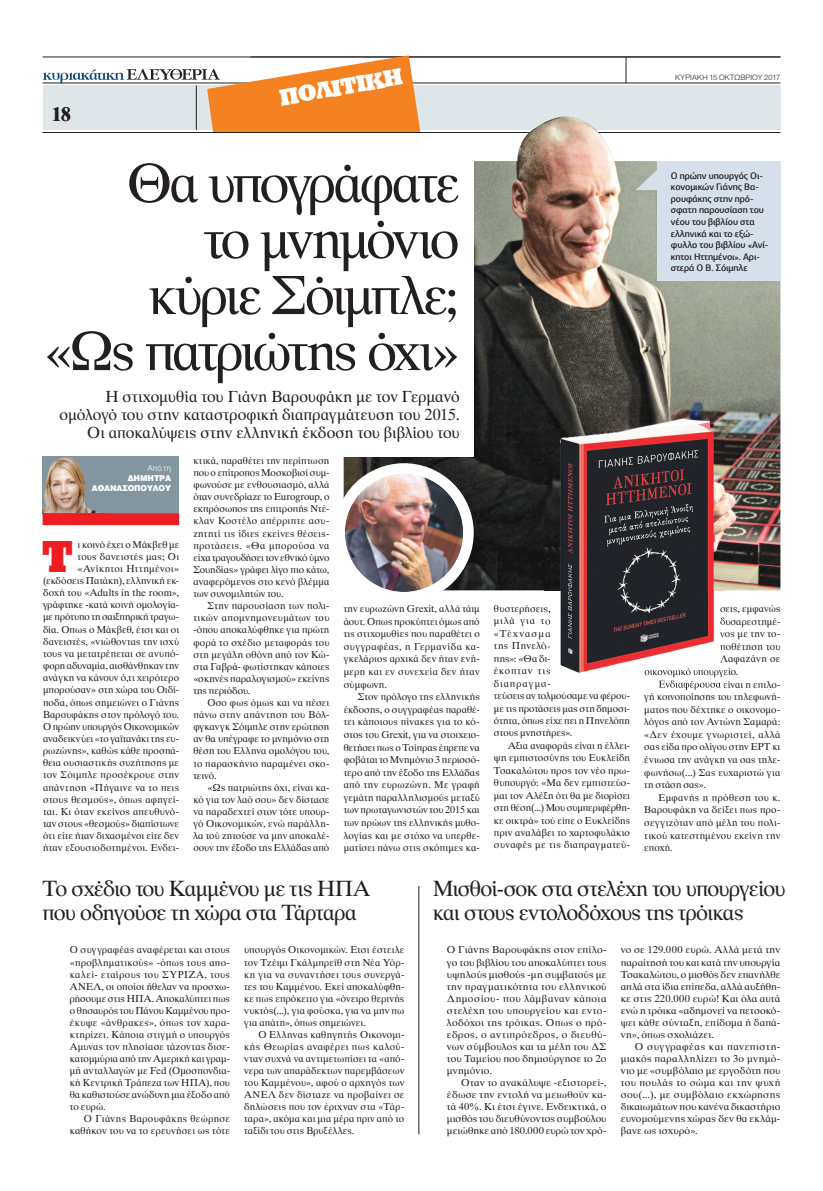
<style>
.page{position:relative;width:823px;height:1191px;background:#fff}
.page>*{position:absolute;margin:0;border:0;box-sizing:border-box;transform-origin:0 0}
.t1{font:55px/56px "Eleftheria";letter-spacing:-.055em;color:#231f20;text-align:right}
.t2{font:900 46.1px "UB Rockwell";color:#ee1d23}
.t3{font:900 24px "UB Rockwell";color:#fff}
.t4{font:22px/24px "Eleftheria";letter-spacing:-.03em;color:#231f20}
.t5{font:900 20px "Eleftheria";color:#231f20}
.t6{font:16px/18px "Eleftheria";color:#231f20;text-align:right}
.t7{font:10px/12.1px "Eleftheria";letter-spacing:.015em;color:#231f20;text-align:justify}
.t8{font:10px/12px "Eleftheria";letter-spacing:.015em;color:#231f20;text-align:justify;scale:1.05 1}
.t9{font:500 9.5px/11.5px "PF Agora Sans Pro";letter-spacing:-.01em;color:#231f20}
.t10{font:8px "MC Neu Extra 10";letter-spacing:.02em;color:#231f20}
.t11{font:900 8px/10px "UB Helvetica";letter-spacing:-.01em;color:#fff;text-align:right}
.t12{font:300 8px "UB Helvetica";color:#fff}
</style>
<div class="page">
<div style="left:43px;top:86px;width:737px;height:44px;background:#dfe6ea"></div>
<svg style="left:625px;top:58px;width:1px;height:25px"></svg>
<hr style="left:43px;top:132px;width:737px;height:1px;background:#231f20">
<hr style="left:43px;top:83px;width:737px;height:1px;background:#231f20">
<hr style="left:43px;top:57px;width:737px;height:1px;background:#231f20">
<svg style="left:43px;top:55px;width:377px;height:77px"></svg>
<div style="left:43px;top:456px;width:136px;height:57px;background:#83969f"></div>
<img style="left:43px;top:456px;width:57px;height:57px">
<div style="left:43px;top:513px;width:136px;height:12px;background:#ee1d23"></div>
<hr style="left:418px;top:886px;width:1px;height:248px;background:#231f20">
<img style="left:474px;top:161px;width:306px;height:429px">
<img style="left:544px;top:406px;width:178px;height:279px">
<svg style="left:544px;top:605px;width:6px;height:82px"></svg>
<svg style="left:719px;top:605px;width:3px;height:60px"></svg>
<img style="left:644px;top:668px;width:78px;height:9px">
<img style="left:658px;top:680px;width:64px;height:10px">
<div style="left:656px;top:162px;width:124px;height:119px;background:#d6e0eb"></div>
<svg style="left:635px;top:165px;width:22px;height:25px"></svg>
<img style="left:514px;top:116px;width:106px;height:91px">
<img style="left:343px;top:446px;width:147px;height:146px">
<h3 class="t5" style="left:51px;top:103px;width:22px">18</h3>
<h3 class="t3" style="left:277px;top:85px;width:125px;rotate:-10deg">ΠΟΛΙΤΙΚΗ</h3>
<p class="t10" style="left:674px;top:73px;width:107px">KYΡΙΑΚΗ 15 ΟΚΤΩΒΡΙΟΥ 2017</p>
<h1 class="t1" style="left:44px;top:155px;width:416px">Θα υπογράφατε<br>το μνημόνιο<br>κύριε Σόιμπλε; «Ως πατριώτης όχι»</h1>
<p class="t9" style="left:670px;top:170px;width:99px">Ο πρώην υπουργός Οι&shy;κονοµικών Γιάνης Βα&shy;ρουφάκης στην πρό&shy;σφατη παρουσίαση του νέου του βιβλίου στα ελληνικά και το εξώ&shy;φυλλο του βιβλίου «Ανί&shy;κητοι Ηττηµένοι» . Αρι&shy;στερά Ο Β. Σόιµπλε</p>
<h3 class="t6" style="left:60px;top:387px;width:401px">Η στιχομυθία του Γιάνη Βαρουφάκη με τον Γερμανό ομόλογό του στην καταστροφική διαπραγμάτευση του 2015.<br>Οι αποκαλύψεις στην ελληνική έκδοση του βιβλίου του</h3>
<p class="t12" style="left:148px;top:463px;width:25px">Από τη</p>
<p class="t11" style="left:92px;top:473px;width:81px">ΔΗΜΗΤΡΑ<br>ΑΘΑΝΑΣΟΠΟΥΛΟΥ</p>
<p class="t7" style="left:43px;top:538px;width:137px;text-align:right">ι κοινό έχει ο Μάκβεθ με<br>τους δανειστές μας; Οι «Ανίκητοι Ηττημένοι» (εκδόσεις Πατάκη), ελληνική εκ&shy;δοχή του «Adults in the room», γράφτηκε -κατά κοινή ομολογία&shy;με πρότυπο τη σαιξπηρική τραγω&shy;δία. Οπως ο Μάκβεθ, έτσι και οι δανειστές, «νιώθοντας την ισχύ τους να μετατρέπεται σε ανυπό&shy;φορη αδυναμία, αισθάνθηκαν την ανάγκη να κάνουν ό,τι χειρότερο μπορούσαν» στη χώρα του Οιδί&shy;ποδα, όπως σημειώνει ο Γιάνης<br>Βαρουφάκης στον πρόλογό του.<br>Ο πρώην υπουργός Οικονομικών αναδεικνύει «το γαϊτανάκι της ευ&shy;ρωζώνης», καθώς κάθε προσπά&shy;θεια ουσιαστικής συζήτησης με τον Σόιμπλε προσέκρουε στην απάντηση «Πήγαινε να το πεις στους θεσμούς», όπως αφηγεί&shy;ται. Κι όταν εκείνος απευθυνό&shy;ταν στους «θεσμούς» διαπίστωνε ότι είτε ήταν διχασμένοι είτε δεν ήταν εξουσιοδοτημένοι. Ενδει-</p>
<h2 class="t2" style="left:42px;top:531px;width:33px">Τ</h2>
<p class="t7" style="left:193px;top:454px;width:138px">κτικά, παραθέτει την περίπτωση που ο επίτροπος Μοσκοβισί συμ&shy;φωνούσε με ενθουσιασμό, αλλά όταν συνεδρίαζε το Eurogroup, ο εκπρόσωπος της επιτροπής Ντέ&shy;κλαν Κοστέλο απέρριπτε ασυ&shy;ζητητί τις ίδιες εκείνες θέσεις&shy;προτάσεις. «Θα μπορούσα να είχα τραγουδήσει τον εθνικό ύμνο Σουηδίας» γράφει λίγο πιο κάτω, αναφερόμενος στο κενό βλέμμα των συνομιλητών του.</p>
<p class="t7" style="left:193px;top:600px;width:137px;text-indent:14px">Στην παρουσίαση των πολι&shy;τικών απομνημονευμάτων του -όπου αποκαλύφθηκε για πρώτη φορά το σχέδιο μεταφοράς του στη μεγάλη οθόνη από τον Κώ&shy;στα Γαβρά- φωτίστηκαν κάποιες «σκηνές παραλογισμού» εκείνης της περιόδου.</p>
<p class="t7" style="left:193px;top:696px;width:137px;text-indent:14px">Οσο φως όμως και να πέσει πάνω στην απάντηση του Βόλ&shy;φγκανγκ Σόιμπλε στην ερώτηση αν θα υπέγραφε το μνημόνιο στη θέση του Ελληνα ομολόγου του, το παρασκήνιο παραμένει σκο&shy;τεινό.</p>
<p class="t7" style="left:193px;top:781px;width:137px;text-indent:14px">«Ως πατριώτης όχι, είναι κα&shy;κό για τον λαό σου» δεν δίστασε να παραδεχτεί στον τότε υπουρ&shy;γό Οικονομικών, ενώ παράλλη&shy;λα τού ζητούσε να μην αποκαλέ&shy;σουν την έξοδο της Ελλάδας από</p>
<p class="t7" style="left:343px;top:602px;width:137px;line-height:12.6px">την ευρωζώνη Grexit, αλλά τάιμ άουτ. Οπως προκύπτει όμως από τις στιχομυθίες που παραθέτει ο συγγραφέας, η Γερμανίδα κα&shy;γκελάριος αρχικά δεν ήταν ενή&shy;μερη και εν συνεχεία δεν ήταν σύμφωνη.</p>
<p class="t7" style="left:343px;top:690px;width:137px;line-height:12.6px;text-indent:14px">Στον πρόλογο της ελληνικής έκδοσης, ο συγγραφέας παραθέ&shy;τει κάποιους πίνακες για το κό&shy;στος του Grexit, για να στοιχειο&shy;θετήσει πως ο Τσίπρας έπρεπε να φοβάται το Μνημόνιο 3 περισσό&shy;τερο από την έξοδο της Ελλάδας από την ευρωζώνη. Με γραφή γεμάτη παραλληλισμούς μεταξύ των πρωταγωνιστών του 2015 και των ηρώων της ελληνικής μυθο&shy;λογίας και με στόχο να υπερθε&shy;ματίσει πάνω στις σκόπιμες κα-</p>
<p class="t7" style="left:493px;top:602px;width:137px;line-height:12.4px;text-align:left">θυστερήσεις,<br>μιλά για το<br>«Τέχνασμα<br>της Πηνελό-<br>πης»: «Θα δι-<br>έκοπταν τις<br>διαπραγμα-<br>τεύσεις αν τολμούσαμε να φέρου&shy;με τις προτάσεις μας στη δημοσι&shy;ότητα, όπως είχε πει η Πηνελόπη στους μνηστήρες».</p>
<p class="t7" style="left:493px;top:739px;width:137px;line-height:12.4px;text-indent:14px">Αξια αναφοράς είναι η έλλει&shy;ψη εμπιστοσύνης του Ευκλείδη Τσακαλώτου προς τον νέο πρω&shy;θυπουργό: «Μα δεν εμπιστεύο&shy;μαι τον Αλέξη ότι θα με διορίσει στη θέση(...) Μου συμπεριφέρθη&shy;κε οικτρά» τού είπε ο Ευκλείδης πριν αναλάβει το χαρτοφυλάκιο συναφές με τις διαπραγματεύ-</p>
<p class="t7" style="left:719px;top:602px;width:62px;line-height:12.6px">σεις, εμφανώς δυσαρεστημέ&shy;νος με την το&shy;ποθέτηση του Λαφαζάνη σε</p>
<p class="t7" style="left:644px;top:678px;width:137px;line-height:12.6px;text-indent:14px">Ενδιαφέρουσα είναι η επιλο&shy;γή κοινοποίησης του τηλεφωνή&shy;ματος που δέχτηκε ο οικονομο&shy;λόγος από τον Αντώνη Σαμαρά: «Δεν έχουμε γνωριστεί, αλλά σας είδα προ ολίγου στην ΕΡΤ κι ένιωσα την ανάγκη να σας τηλε&shy;φωνήσω(...) Σας ευχαριστώ για τη στάση σας».</p>
<p class="t7" style="left:644px;top:791px;width:137px;line-height:12.6px;text-indent:14px">Εμφανής η πρόθεση του κ.<br>Βαρουφάκη να δείξει πως προ&shy;σεγγιζόταν από μέλη του πολι&shy;τικού κατεστημένου εκείνη την εποχή.</p>
<h3 class="t4" style="left:43px;top:876px;width:329px">Το σχέδιο του Καμμένου με τις ΗΠΑ που οδηγούσε τη χώρα στα Τάρταρα</h3>
<h3 class="t4" style="left:432px;top:876px;width:354px">Μισθοί-σοκ στα στελέχη του υπουργείου και στους εντολοδόχους της τρόικας</h3>
<p class="t7" style="left:70px;top:944px;width:162px">Ο συγγραφέας αναφέρεται και στους «προβληματικούς» -όπως τους απο&shy;καλεί- εταίρους του ΣΥΡΙΖΑ, τους ΑΝΕΛ, οι οποίοι ήθελαν να προσχω&shy;ρήσουμε στις ΗΠΑ. Αποκαλύπτει πως ο θησαυρός του Πάνου Καμμένου προ&shy;έκυψε «άνθρακες», όπως τον χαρα&shy;κτηρίζει. Κάποια στιγμή ο υπουργός Αμυνας τον πλησίασε τάζοντας δισε&shy;κατομμύρια από την Αμερική και γραμ&shy;μή ανταλλαγών με Fed (Ομοσπονδια&shy;κή Κεντρική Τράπεζα των ΗΠΑ), που θα καθιστούσε ανώδυνη μια έξοδο από το ευρώ.</p>
<p class="t7" style="left:70px;top:1112px;width:161px;text-align:right">Ο Γιάνης Βαρουφάκης θεώρησε καθήκον του να το ερευνήσει ως τότε</p>
<p class="t8" style="left:620px;top:944px;width:153px">νο σε 129.000 ευρώ. Αλλά μετά την παραίτησή του και κατά την υπουργία Τσακαλώτου, ο μισθός δεν επανήλθε απλά στα ίδια επίπεδα, αλλά αυξήθη&shy;κε στις 220.000 ευρώ! Και όλα αυτά ενώ η τρόικα «αδημονεί να πετσοκό&shy;ψει κάθε σύνταξη, επίδομα ή δαπά&shy;νη», όπως σχολιάζει.</p>
<p class="t8" style="left:620px;top:1040px;width:153px;text-indent:14px">Ο συγγραφέας και πανεπιστη&shy;μιακός παραλληλίζει το 3ο μνημό&shy;νιο με «συμβόλαιο με εργοδότη που του πουλάς το σώμα και την ψυχή σου(...), με συμβόλαιο εκχώρησης δικαιωμάτων που κανένα δικαστήριο ευνομούμενης χώρας δεν θα εκλάμ&shy;βανε ως ισχυρό».</p>
<p class="t7" style="left:244px;top:944px;width:162px">υπουργός Οικονομικών. Ετσι έστειλε τον Τζέιμι Γκάλμπρεϊθ στη Νέα Υόρ&shy;κη για να συναντήσει τους συνεργά&shy;τες του Καμμένου. Εκεί αποκαλύφθη&shy;κε πως επρόκειτο για «όνειρο θερινής νυκτός(...), για φούσκα, για να μην πω για απάτη», όπως σημειώνει.</p>
<p class="t7" style="left:244px;top:1028px;width:162px;text-indent:14px">Ο Ελληνας καθηγητής Οικονομι&shy;κής Θεωρίας αναφέρει πως καλού&shy;νταν συχνά να αντιμετωπίσει τα «από&shy;νερα των απαράδεκτων παρεμβάσεων του Καμμένου», αφού ο αρχηγός των ΑΝΕΛ δεν δίσταζε να προβαίνει σε δηλώσεις που τον έριχναν στα «Τάρ&shy;ταρα», ακόμα και μια μέρα πριν από το ταξίδι του στις Βρυξέλλες.</p>
<p class="t8" style="left:446px;top:944px;width:153px">Ο Γιάνης Βαρουφάκης στον επίλο&shy;γο του βιβλίου του αποκαλύπτει τους υψηλούς μισθούς -μη συμβατούς με την πραγματικότητα του ελληνικού Δημοσίου- που λάμβαναν κάποια στελέχη του υπουργείου και εντο&shy;λοδόχοι της τρόικας. Οπως ο πρό&shy;εδρος, ο αντιπρόεδρος, ο διευθύ&shy;νων σύμβουλος και τα μέλη του ΔΣ του Ταμείου που δημιούργησε το 2ο μνημόνιο.</p>
<p class="t8" style="left:446px;top:1076px;width:153px;text-indent:14px">Οταν το ανακάλυψε -εξιστορεί-, έδωσε την εντολή να μειωθούν κα&shy;τά 40%. Κι έτσι έγινε. Ενδεικτικά, ο μισθός του διευθύνοντος συμβούλου μειώθηκε από 180.000 ευρώ τον χρό-</p>
</div>
